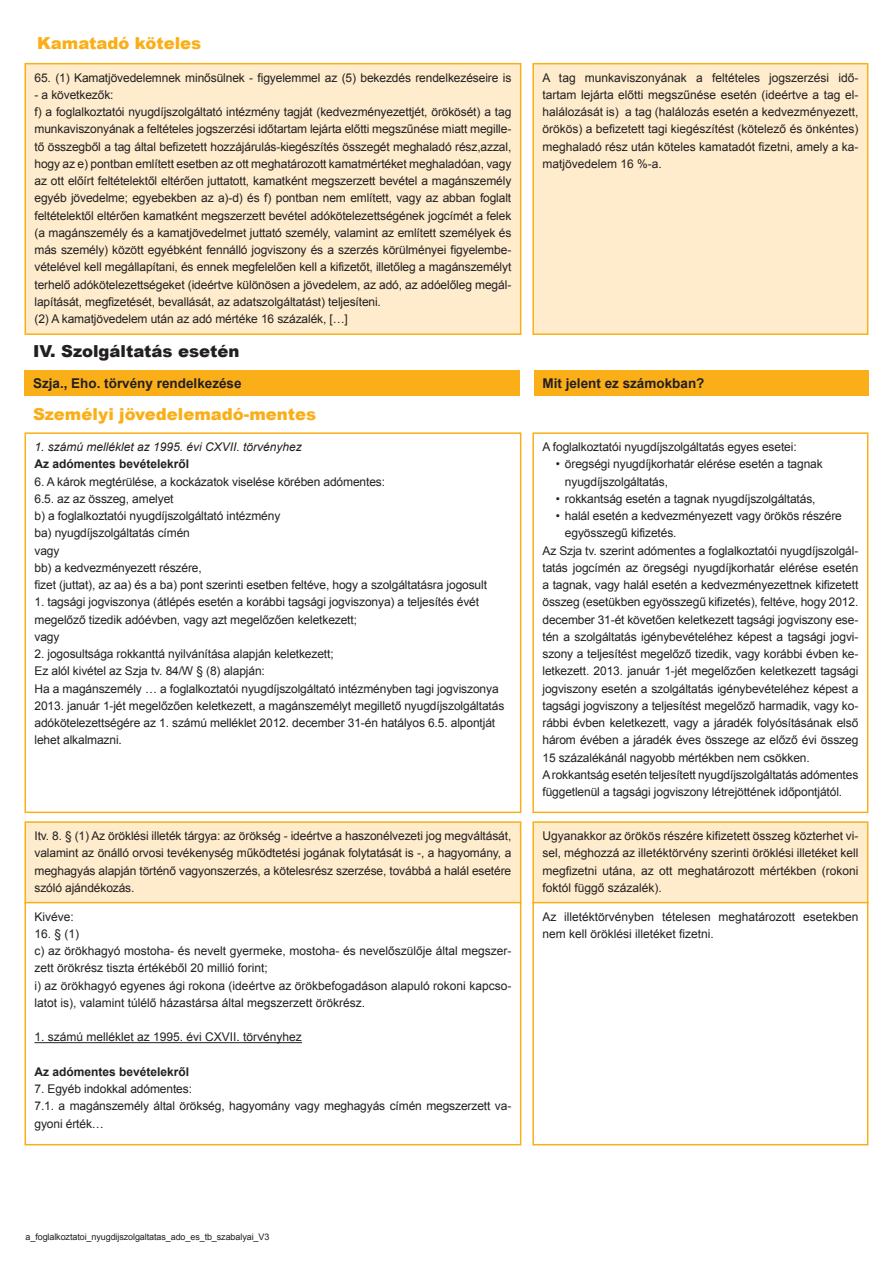
<style>
.page{position:relative;width:893px;height:1263px;background:#fff}
.page>*{position:absolute;margin:0;border:0;box-sizing:border-box;transform-origin:0 0}
.t1{font:900 16.5px "Arial";color:#faaf18}
.t2{font:900 16.5px "Arial";color:#231f20}
.t3{font:700 13.5px "Arial";color:#231f20}
.t4{font:12px/17.2px "Arial";letter-spacing:-.01em;color:#231f20}
.t5{font:700 12px "Arial";color:#231f20}
.t6{font:italic 12px "Arial";color:#231f20}
.t7{font:9px "Arial";letter-spacing:-.01em;color:#231f20}
</style>
<div class="page">
<div style="left:25px;top:64px;width:496px;height:270px;background:#feeccd"></div>
<div style="left:25px;top:63px;width:496px;height:272px;border:2px solid #faaf18"></div>
<div style="left:533px;top:64px;width:335px;height:270px;background:#feeccd"></div>
<div style="left:532px;top:63px;width:336px;height:272px;border:2px solid #faaf18"></div>
<div style="left:25px;top:370px;width:495px;height:26px;background:#faaf18"></div>
<div style="left:534px;top:370px;width:334px;height:26px;background:#faaf18"></div>
<div style="left:25px;top:432px;width:496px;height:381px;border:2px solid #faaf18"></div>
<div style="left:532px;top:432px;width:336px;height:381px;border:2px solid #faaf18"></div>
<div style="left:25px;top:822px;width:496px;height:81px;background:#feeccd"></div>
<div style="left:25px;top:821px;width:496px;height:83px;border:2px solid #faaf18"></div>
<div style="left:533px;top:822px;width:335px;height:81px;background:#feeccd"></div>
<div style="left:532px;top:821px;width:336px;height:83px;border:2px solid #faaf18"></div>
<hr style="left:35px;top:1042px;width:267px;height:1px;background:#231f20">
<div style="left:25px;top:902px;width:496px;height:243px;border:2px solid #faaf18"></div>
<div style="left:532px;top:902px;width:336px;height:243px;border:2px solid #faaf18"></div>
<p class="t1" style="left:37px;top:31px;width:166px">Kamatadó köteles</p>
<p class="t4" style="left:35px;top:69px;width:478px">65. (1) Kamatjövedelemnek minősülnek - figyelemmel az (5) bekezdés rendelkezéseire is</p>
<p class="t4" style="left:35px;top:86px;width:81px">- a következők:</p>
<p class="t4" style="left:35px;top:103px;width:478px;text-align:justify">f) a foglalkoztatói nyugdíjszolgáltató intézmény tagját (kedvezményezettjét, örökösét) a tag munkaviszonyának a feltételes jogszerzési időtartam lejárta előtti megszűnése miatt megille&shy;tő összegből a tag által befizetett hozzájárulás-kiegészítés összegét meghaladó rész,azzal, hogy az e) pontban említett esetben az ott meghatározott kamatmértéket meghaladóan, vagy az ott előírt feltételektől eltérően juttatott, kamatként megszerzett bevétel a magánszemély egyéb jövedelme; egyebekben az a)-d) és f) pontban nem említett, vagy az abban foglalt feltételektől eltérően kamatként megszerzett bevétel adókötelezettségének jogcímét a felek (a magánszemély és a kamatjövedelmet juttató személy, valamint az említett személyek és más személy) között egyébként fennálló jogviszony és a szerzés körülményei figyelembe&shy;vételével kell megállapítani, és ennek megfelelően kell a kifizetőt, illetőleg a magánszemélyt terhelő adókötelezettségeket (ideértve különösen a jövedelem, az adó, az adóelőleg megál&shy;lapítását, megfizetését, bevallását, az adatszolgáltatást) teljesíteni.</p>
<p class="t4" style="left:35px;top:310px;width:315px">(2) A kamatjövedelem után az adó mértéke 16 százalék, […]</p>
<p class="t2" style="left:33px;top:339px;width:208px">IV. Szolgáltatás esetén</p>
<p class="t3" style="left:33px;top:374px;width:210px">Szja., Eho. törvény rendelkezése</p>
<p class="t1" style="left:33px;top:402px;width:285px">Személyi jövedelemadó-mentes</p>
<p class="t6" style="left:35px;top:439px;width:269px">1. számú melléklet az 1995. évi CXVII. törvényhez</p>
<p class="t5" style="left:35px;top:456px;width:156px">Az adómentes bevételekről</p>
<p class="t4" style="left:35px;top:473px;width:352px">6. A károk megtérülése, a kockázatok viselése körében adómentes:</p>
<p class="t4" style="left:35px;top:490px;width:141px">6.5. az az összeg, amelyet</p>
<p class="t4" style="left:35px;top:507px;width:247px">b) a foglalkoztatói nyugdíjszolgáltató intézmény</p>
<p class="t4" style="left:35px;top:525px;width:157px">ba) nyugdíjszolgáltatás címén</p>
<p class="t4" style="left:35px;top:542px;width:26px">vagy</p>
<p class="t4" style="left:35px;top:559px;width:169px">bb) a kedvezményezett részére,</p>
<p class="t4" style="left:35px;top:576px;width:454px">fizet (juttat), az aa) és a ba) pont szerinti esetben feltéve, hogy a szolgáltatásra jogosult</p>
<p class="t4" style="left:35px;top:594px;width:446px">1. tagsági jogviszonya (átlépés esetén a korábbi tagsági jogviszonya) a teljesítés évét megelőző tizedik adóévben, vagy azt megelőzően keletkezett;</p>
<p class="t4" style="left:35px;top:628px;width:26px">vagy</p>
<p class="t4" style="left:35px;top:645px;width:301px">2. jogosultsága rokkanttá nyilvánítása alapján keletkezett;</p>
<p class="t4" style="left:35px;top:663px;width:232px">Ez alól kivétel az Szja tv. 84/W § (8) alapján:</p>
<p class="t4" style="left:35px;top:680px;width:471px">Ha a magánszemély … a foglalkoztatói nyugdíjszolgáltató intézményben tagi jogviszonya 2013. január 1-jét megelőzően keletkezett, a magánszemélyt megillető nyugdíjszolgáltatás adókötelezettségére az 1. számú melléklet 2012. december 31-én hatályos 6.5. alpontját lehet alkalmazni.</p>
<p class="t4" style="left:542px;top:69px;width:317px;text-align:justify">A tag munkaviszonyának a feltételes jogszerzési idő&shy;tartam lejárta előtti megszűnése esetén (ideértve a tag el&shy;halálozását is) a tag (halálozás esetén a kedvezményezett, örökös) a befizetett tagi kiegészítést (kötelező és önkéntes) meghaladó rész után köteles kamatadót fizetni, amely a ka&shy;matjövedelem 16 %-a.</p>
<p class="t3" style="left:542px;top:374px;width:164px">Mit jelent ez számokban?</p>
<p class="t4" style="left:542px;top:438px;width:256px">A foglalkoztatói nyugdíjszolgáltatás egyes esetei:</p>
<p class="t4" style="left:565px;top:456px;width:259px;text-indent:-9px">• öregségi nyugdíjkorhatár elérése esetén a tagnak nyugdíjszolgáltatás,</p>
<p class="t4" style="left:556px;top:490px;width:261px">• rokkantság esetén a tagnak nyugdíjszolgáltatás,</p>
<p class="t4" style="left:556px;top:507px;width:287px">• halál esetén a kedvezményezett vagy örökös részére</p>
<p class="t4" style="left:565px;top:525px;width:113px">egyösszegű kifizetés.</p>
<p class="t4" style="left:542px;top:542px;width:317px;text-align:justify">Az Szja tv. szerint adómentes a foglalkoztatói nyugdíjszolgál&shy;tatás jogcímén az öregségi nyugdíjkorhatár elérése esetén a tagnak, vagy halál esetén a kedvezményezettnek kifizetett összeg (esetükben egyösszegű kifizetés), feltéve, hogy 2012. december 31-ét követően keletkezett tagsági jogviszony ese&shy;tén a szolgáltatás igénybevételéhez képest a tagsági jogvi&shy;szony a teljesítést megelőző tizedik, vagy korábbi évben ke&shy;letkezett. 2013. január 1-jét megelőzően keletkezett tagsági jogviszony esetén a szolgáltatás igénybevételéhez képest a tagsági jogviszony a teljesítést megelőző harmadik, vagy ko&shy;rábbi évben keletkezett, vagy a járadék folyósításának első három évében a járadék éves összege az előző évi összeg 15 százalékánál nagyobb mértékben nem csökken.</p>
<p class="t4" style="left:542px;top:766px;width:317px">A rokkantság esetén teljesített nyugdíjszolgáltatás adómentes függetlenül a tagsági jogviszony létrejöttének időpontjától.</p>
<p class="t4" style="left:35px;top:827px;width:478px;text-align:justify">Itv. 8. § (1) Az öröklési illeték tárgya: az örökség - ideértve a haszonélvezeti jog megváltását, valamint az önálló orvosi tevékenység működtetési jogának folytatását is -, a hagyomány, a meghagyás alapján történő vagyonszerzés, a kötelesrész szerzése, továbbá a halál esetére szóló ajándékozás.</p>
<p class="t4" style="left:542px;top:827px;width:317px;text-align:justify">Ugyanakkor az örökös részére kifizetett összeg közterhet vi&shy;sel, méghozzá az illetéktörvény szerinti öröklési illetéket kell megfizetni utána, az ott meghatározott mértékben (rokoni foktól függő százalék).</p>
<p class="t4" style="left:35px;top:908px;width:41px">Kivéve:</p>
<p class="t4" style="left:35px;top:925px;width:46px">16. § (1)</p>
<p class="t4" style="left:35px;top:942px;width:478px">c) az örökhagyó mostoha- és nevelt gyermeke, mostoha- és nevelőszülője által megszer&shy;zett örökrész tiszta értékéből 20 millió forint;</p>
<p class="t4" style="left:35px;top:977px;width:478px">i) az örökhagyó egyenes ági rokona (ideértve az örökbefogadáson alapuló rokoni kapcso&shy;latot is), valamint túlélő házastársa által megszerzett örökrész.</p>
<p class="t4" style="left:35px;top:1029px;width:269px">1. számú melléklet az 1995. évi CXVII. törvényhez</p>
<p class="t5" style="left:35px;top:1064px;width:156px">Az adómentes bevételekről</p>
<p class="t4" style="left:35px;top:1080px;width:159px">7. Egyéb indokkal adómentes:</p>
<p class="t4" style="left:35px;top:1098px;width:478px">7.1. a magánszemély által örökség, hagyomány vagy meghagyás címén megszerzett va&shy;gyoni érték…</p>
<p class="t4" style="left:542px;top:908px;width:317px">Az illetéktörvényben tételesen meghatározott esetekben nem kell öröklési illetéket fizetni.</p>
<p class="t7" style="left:26px;top:1231px;width:245px">a_foglalkoztatoi_nyugdijszolgaltatas_ado_es_tb_szabalyai_V3</p>
</div>
